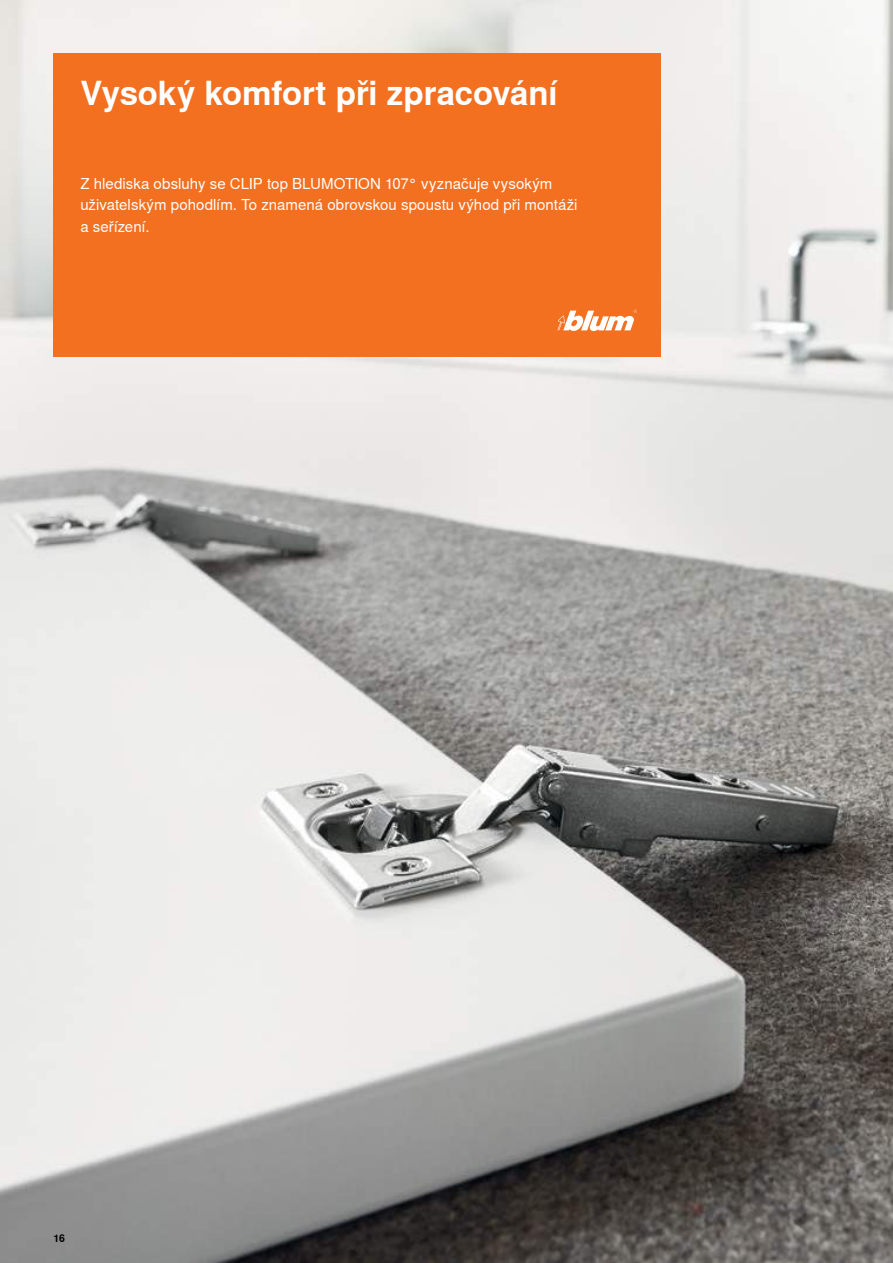
<style>
.page{position:relative;width:893px;height:1263px;background:#fff}
.page>*{position:absolute;margin:0;border:0;box-sizing:border-box;transform-origin:0 0}
.t1{font:700 33px "Nimbus Sans Global";letter-spacing:-.005em;color:#fff}
.t2{font:15px/21px "Nimbus Sans Global";letter-spacing:.005em;color:#fff}
.t3{font:700 10.5px "Nimbus Sans Global";color:#000}
</style>
<div class="page">
<img style="left:0;top:0;width:893px;height:1263px">
<div style="left:54px;top:54px;width:607px;height:303px;background:#f37021"></div>
<svg style="left:557px;top:310px;width:80px;height:21px"></svg>
<h1 class="t1" style="left:80px;top:75px;width:479px">Vysoký komfort při zpracování</h1>
<p class="t2" style="left:80px;top:174px;width:499px">Z hlediska obsluhy se CLIP top BLUMOTION 107° vyznačuje vysokým uživatelským pohodlím. To znamená obrovskou spoustu výhod při montáži a seřízení.</p>
<p class="t3" style="left:54px;top:1232px;width:13px">16</p>
</div>
